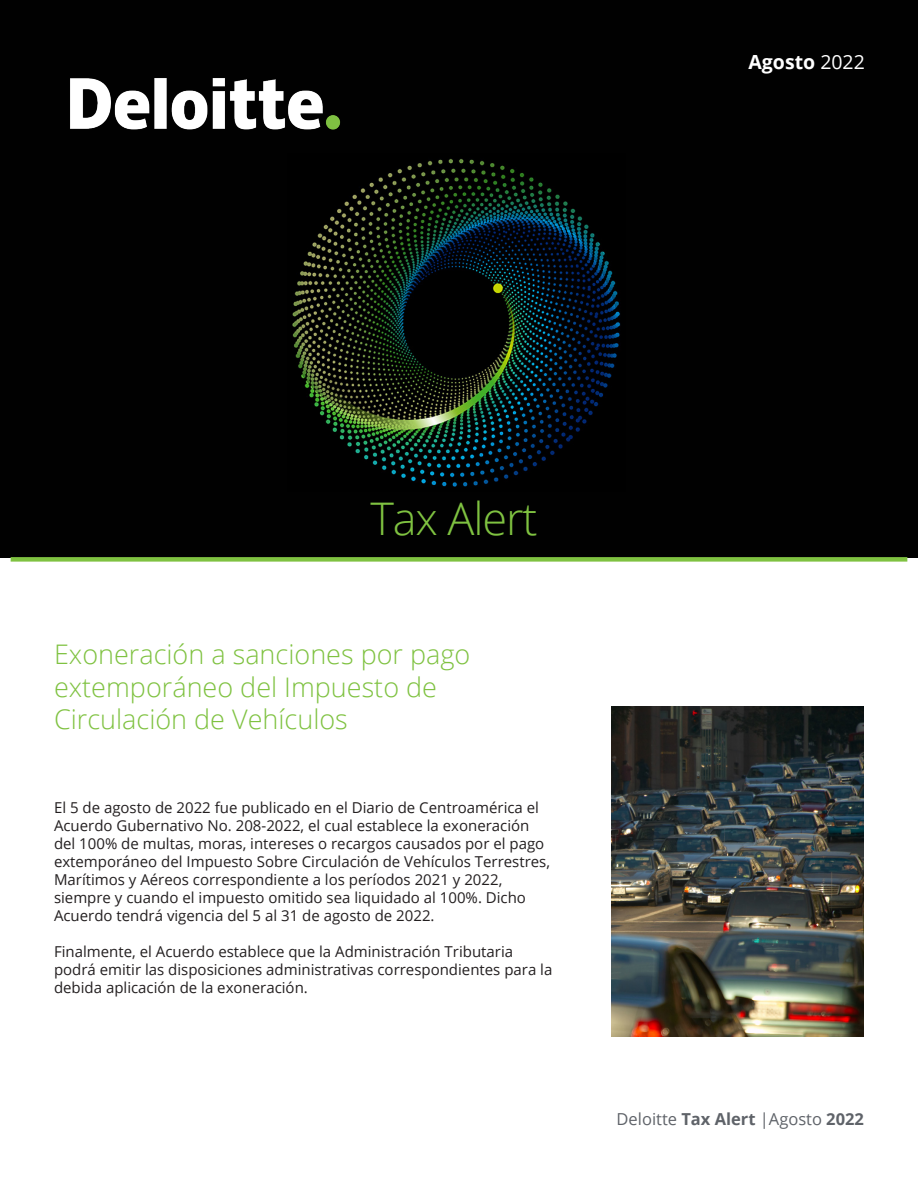
<style>
.page{position:relative;width:918px;height:1188px;background:#fff}
.page>*{position:absolute;margin:0;border:0;box-sizing:border-box;transform-origin:0 0}
.t1{font:300 45px "Open Sans";letter-spacing:-.025em;color:#7fc241}
.t2{font:300 27px/32.4px "Open Sans";color:#7fc241}
.t3{font:700 19.5px "Open Sans";color:#fff}
.t4{font:16.5px "Open Sans";color:#5f6369}
.t5{font:15px/18px "Open Sans";color:#231f20}
.s1{font-weight:400}
.s2{font-weight:700}
</style>
<div class="page">
<div style="left:0;top:0;width:918px;height:558px;background:#010101"></div>
<div style="left:11px;top:557px;width:896px;height:5px;background:#7fc241"></div>
<img style="left:70px;top:78px;width:271px;height:52px">
<img style="left:292px;top:159px;width:329px;height:328px">
<img style="left:611px;top:707px;width:253px;height:330px">
<p class="t3" style="left:749px;top:48px;width:118px">Agosto <span class="s1">2022</span></p>
<p class="t1" style="left:370px;top:488px;width:168px">Tax Alert</p>
<p class="t2" style="left:54px;top:638px;width:418px">Exoneración a sanciones por pago extemporáneo del Impuesto de<br>Circulación de Vehículos</p>
<p class="t5" style="left:54px;top:798px;width:498px">El 5 de agosto de 2022 fue publicado en el Diario de Centroamérica el Acuerdo Gubernativo No. 208-2022, el cual establece la exoneración del 100% de multas, moras, intereses o recargos causados por el pago extemporáneo del Impuesto Sobre Circulación de Vehículos Terrestres, Marítimos y Aéreos correspondiente a los períodos 2021 y 2022, siempre y cuando el impuesto omitido sea liquidado al 100%. Dicho Acuerdo tendrá vigencia del 5 al 31 de agosto de 2022.</p>
<p class="t5" style="left:54px;top:942px;width:500px">Finalmente, el Acuerdo establece que la Administración Tributaria podrá emitir las disposiciones administrativas correspondientes para la debida aplicación de la exoneración.</p>
<p class="t4" style="left:617px;top:1108px;width:249px">Deloitte <span class="s2">Tax Alert</span> |Agosto <span class="s2">2022</span></p>
</div>
